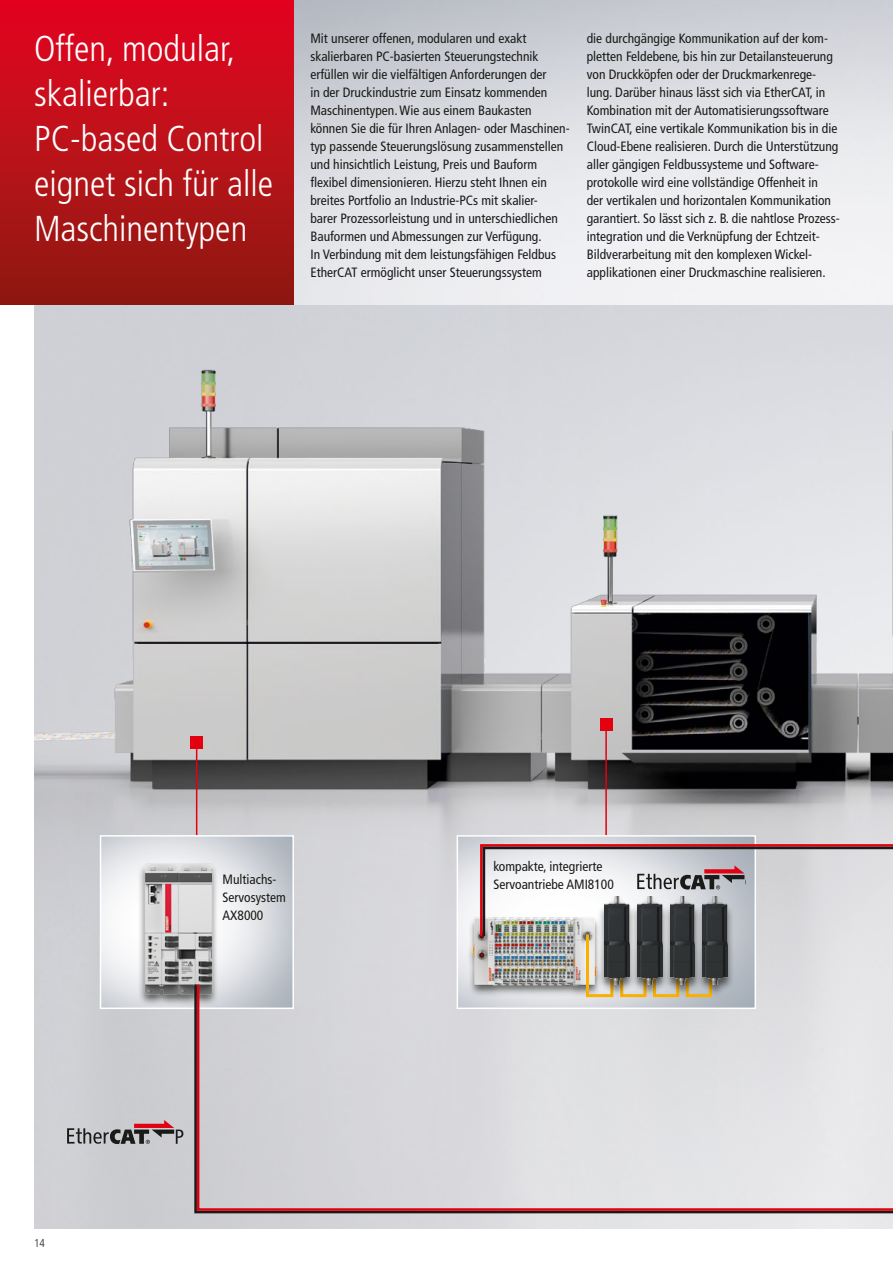
<style>
.page{position:relative;width:893px;height:1263px;background:#fff}
.page>*{position:absolute;margin:0;border:0;box-sizing:border-box;transform-origin:0 0}
.t1{font:300 condensed 36px/45px "Frutiger LT Pro";color:#fff}
.t2{font:condensed 13.5px/18px "Frutiger LT Pro";color:#1a1a18}
.t3{font:300 condensed 11.25px "Frutiger LT Pro";color:#1a1a18}
</style>
<div class="page">
<img style="left:34px;top:304px;width:859px;height:925px">
<img style="left:293px;top:0;width:600px;height:304px">
<div style="left:0;top:0;width:293px;height:304px;background:linear-gradient(to bottom,#e50520,#8f1a12)"></div>
<div style="left:600px;top:718px;width:13px;height:13px;background:#e3000f"></div>
<hr style="left:605px;top:727px;width:2px;height:191px;background:#e3000f">
<img style="left:460px;top:838px;width:293px;height:144px">
<div style="left:457px;top:835px;width:299px;height:174px;border:2px solid #fff"></div>
<div style="left:467px;top:916px;width:136px;height:81px;background:#1a1a18;opacity:.65"></div>
<img style="left:473px;top:917px;width:124px;height:65px">
<div style="left:586px;top:933px;width:27px;height:64px;border:3px solid #f9b000"></div>
<div style="left:597px;top:895px;width:39px;height:102px;background:#1a1a18;opacity:.65"></div>
<img style="left:604px;top:951px;width:25px;height:31px">
<div style="left:630px;top:895px;width:39px;height:102px;background:#1a1a18;opacity:.65"></div>
<img style="left:637px;top:951px;width:25px;height:31px">
<div style="left:663px;top:895px;width:39px;height:102px;background:#1a1a18;opacity:.65"></div>
<img style="left:670px;top:951px;width:25px;height:31px">
<div style="left:696px;top:895px;width:39px;height:102px;background:#1a1a18;opacity:.65"></div>
<img style="left:703px;top:951px;width:25px;height:31px">
<div style="left:190px;top:736px;width:13px;height:13px;background:#e3000f"></div>
<hr style="left:196px;top:745px;width:1px;height:191px;background:#e3000f">
<svg style="left:67px;top:1120px;width:116px;height:24px;background:#a09396"></svg>
<img style="left:103px;top:838px;width:188px;height:168px">
<div style="left:100px;top:835px;width:194px;height:174px;border:2px solid #fff"></div>
<img style="left:129px;top:847px;width:96px;height:162px">
<svg style="left:196px;top:982px;width:697px;height:230px;background:#d9d6d9"></svg>
<svg style="left:479px;top:843px;width:414px;height:108px"></svg>
<h1 class="t1" style="left:34px;top:26px;width:241px">Offen, modular, skalierbar:<br>PC-based Control eignet sich für alle<br>Maschinentypen</h1>
<p class="t2" style="left:310px;top:29px;width:261px">Mit unserer offenen, modularen und exakt skalierbaren PC-basierten Steuerungstechnik erfüllen wir die vielfältigen Anforderungen der<br>in der Druckindustrie zum Einsatz kommenden Maschinentypen. Wie aus einem Baukasten können Sie die für Ihren Anlagen- oder Maschinen&shy;typ passende Steuerungslösung zusammenstellen und hinsichtlich Leistung, Preis und Bauform flexibel dimensionieren. Hierzu steht Ihnen ein breites Portfolio an Industrie-PCs mit skalier-<br>barer Prozessorleistung und in unterschiedlichen Bauformen und Abmessungen zur Verfügung.<br>In Verbindung mit dem leistungsfähigen Feldbus EtherCAT ermöglicht unser Steuerungssystem</p>
<p class="t2" style="left:587px;top:29px;width:255px">die durchgängige Kommunikation auf der kom&shy;pletten Feldebene, bis hin zur Detailansteuerung von Druckköpfen oder der Druckmarkenrege&shy;lung. Darüber hinaus lässt sich via EtherCAT, in Kombination mit der Automatisierungssoftware TwinCAT, eine vertikale Kommunikation bis in die Cloud-Ebene realisieren. Durch die Unterstützung aller gängigen Feldbussysteme und Software&shy;protokolle wird eine vollständige Offenheit in<br>der vertikalen und horizontalen Kommunikation garantiert. So lässt sich z. B. die nahtlose Prozess&shy;integration und die Verknüpfung der Echtzeit-Bildverarbeitung mit den komplexen Wickel&shy;applikationen einer Druckmaschine realisieren.</p>
<p class="t3" style="left:34px;top:1237px;width:13px">14</p>
<p class="t2" style="left:223px;top:870px;width:65px">Multiachs-<br>Servosystem<br>AX8000</p>
<p class="t2" style="left:493px;top:857px;width:122px">kompakte, integrierte<br>Servoantriebe AMI8100</p>
</div>
